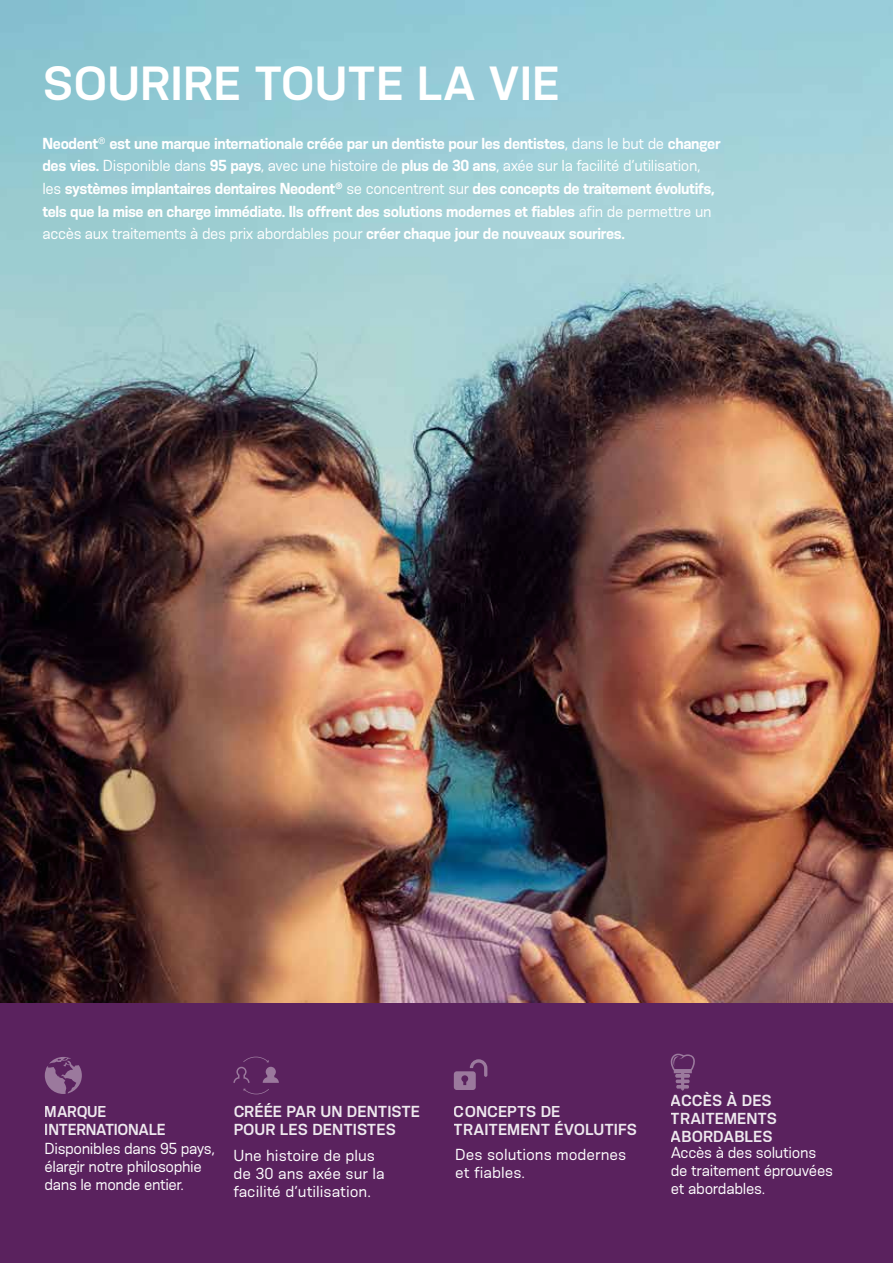
<style>
.page{position:relative;width:893px;height:1263px;background:#fff}
.page>*{position:absolute;margin:0;border:0;box-sizing:border-box;transform-origin:0 0}
.t1{font:600 45px "Konsens";color:#fff}
.t2{font:700 15px/22.5px "Konsens";letter-spacing:-.025em;color:#fff;scale:.96 1}
.t3{font:15px/18px "Konsens";letter-spacing:-.02em;color:#fff}
.t4{font:600 15px/18px "Konsens";color:#fff}
.t5{font:15px/18px "Konsens";color:#fff}
.t6{font:600 15px/18px "Konsens";letter-spacing:-.02em;color:#fff;scale:.96 1}
.s1{font-weight:400}
</style>
<div class="page">
<img style="left:0;top:0;width:893px;height:1003px">
<div style="left:0;top:1003px;width:893px;height:260px;background:#5a225e"></div>
<svg style="left:45px;top:1057px;width:37px;height:37px"></svg>
<svg style="left:233px;top:1057px;width:46px;height:37px"></svg>
<svg style="left:670px;top:1054px;width:25px;height:36px"></svg>
<svg style="left:454px;top:1059px;width:33px;height:31px"></svg>
<h1 class="t1" style="left:43px;top:55px;width:519px">SOURIRE TOUTE LA VIE</h1>
<p class="t2" style="left:43px;top:132px;width:708px">Neodent<sup>®</sup> est une marque internationale créée par un dentiste pour les dentistes<span class="s1">, dans le but de</span> changer des vies. <span class="s1">Disponible dans</span> 95 pays<span class="s1">, avec une histoire de</span> plus de 30 ans<span class="s1">, axée sur la facilité d’utilisation, les</span> systèmes implantaires dentaires Neodent<sup>®</sup> <span class="s1">se concentrent sur</span> des concepts de traitement évolutifs, tels que la mise en charge immédiate. Ils offrent des solutions modernes et fiables <span class="s1">afin de permettre un accès aux traitements à des prix abordables pour</span> créer chaque jour de nouveaux sourires.</p>
<p class="t6" style="left:45px;top:1102px;width:128px">MARQUE<br>INTERNATIONALE</p>
<p class="t3" style="left:45px;top:1139px;width:172px">Disponibles dans 95 pays, élargir notre philosophie dans le monde entier.</p>
<p class="t4" style="left:233px;top:1102px;width:188px">CRÉÉE PAR UN DENTISTE<br>POUR LES DENTISTES</p>
<p class="t5" style="left:233px;top:1146px;width:153px">Une histoire de plus de 30 ans axée sur la facilité d’utilisation.</p>
<p class="t4" style="left:454px;top:1102px;width:185px">CONCEPTS DE<br>TRAITEMENT ÉVOLUTIFS</p>
<p class="t5" style="left:455px;top:1145px;width:172px">Des solutions modernes et fiables.</p>
<p class="t4" style="left:671px;top:1090px;width:108px">ACCÈS À DES<br>TRAITEMENTS<br>ABORDABLES</p>
<p class="t3" style="left:671px;top:1143px;width:164px">Accès à des solutions de traitement éprouvées et abordables.</p>
</div>
